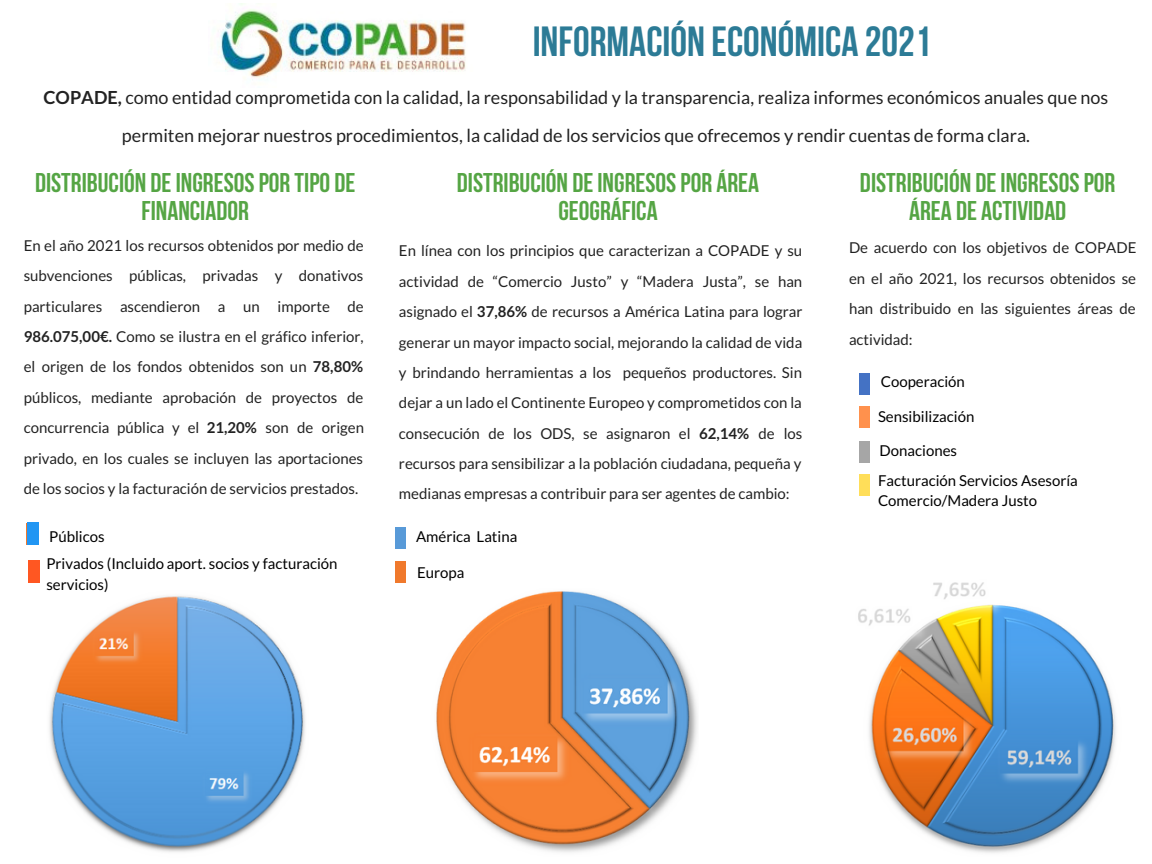
<style>
.page{position:relative;width:1152px;height:864px;background:#fff}
.page>*{position:absolute;margin:0;border:0;box-sizing:border-box;transform-origin:0 0}
.t1{font:700 42px "Bebas Neue";color:#2c7b96}
.t2{font:700 27px/28.2px "Bebas Neue";color:#55a544;text-align:center}
.t3{font:18px/38.2px "Lato";color:#222;text-align:center}
.t4{font:15px/30.3px "Lato";color:#222;text-align:justify}
.t5{font:15px/20.2px "Lato";color:#000}
.s1{font-weight:700}
</style>
<div class="page">
<img style="left:218px;top:3px;width:248px;height:77px">
<div style="left:28px;top:561px;width:10px;height:22px;background:#ff5722"></div>
<div style="left:860px;top:407px;width:10px;height:21px;background:#ff914d"></div>
<div style="left:860px;top:373px;width:10px;height:21px;background:#4472c4"></div>
<div style="left:860px;top:475px;width:10px;height:21px;background:#ffde59"></div>
<div style="left:860px;top:441px;width:10px;height:21px;background:#a6a6a6"></div>
<div style="left:395px;top:561px;width:10px;height:22px;background:#f0792c"></div>
<div style="left:395px;top:528px;width:10px;height:21px;background:#589ad8"></div>
<img style="left:49px;top:596px;width:256px;height:256px">
<img style="left:858px;top:582px;width:258px;height:271px">
<img style="left:436px;top:591px;width:261px;height:261px">
<div style="left:27px;top:523px;width:12px;height:22px;background:#2196f3"></div>
<div style="left:28px;top:560px;width:12px;height:22px;background:#ff5722"></div>
<p class="t1" style="left:533px;top:24px;width:400px">INFORMACIÓN ECONÓMICA 2021</p>
<p class="t3" style="left:44px;top:78px;width:1066px"><span class="s1">COPADE,</span> como entidad comprometida con la calidad, la responsabilidad y la transparencia, realiza informes económicos anuales que nos permiten mejorar nuestros procedimientos, la calidad de los servicios que ofrecemos y rendir cuentas de forma clara.</p>
<p class="t2" style="left:35px;top:171px;width:322px">DISTRIBUCIÓN DEINGRESOSPOR TIPO DE<br>FINANCIADOR</p>
<p class="t2" style="left:457px;top:171px;width:304px">DISTRIBUCIÓN DEINGRESOSPOR ÁREA</p>
<p class="t2" style="left:558px;top:200px;width:101px">GEOGRÁFICA</p>
<p class="t2" style="left:860px;top:171px;width:257px">DISTRIBUCIÓN DEINGRESOSPOR<br>ÁREA DE ACTIVIDAD</p>
<p class="t4" style="left:849px;top:232px;width:289px">De acuerdo con los objetivos de COPADE en el año 2021, los recursos obtenidos se han distribuido en las siguientes áreas de actividad:</p>
<p class="t4" style="left:24px;top:230px;width:342px">En el año 2021 los recursos obtenidos por medio de subvenciones públicas, privadas y donativos particulares ascendieron a un importe de <span class="s1">986.075,00€.</span> Como se ilustra en el gráfico inferior, el origen de los fondos obtenidos son un <span class="s1">78,80% </span>públicos, mediante aprobación de proyectos de concurrencia pública y el <span class="s1">21,20%</span> son de origen privado, en los cuales se incluyen las aportaciones de los socios y la facturación de servicios prestados.</p>
<p class="t4" style="left:399px;top:235px;width:405px">En línea con los principios que caracterizan a COPADE y su actividad de “Comercio Justo” y “Madera Justa”, se han asignado el <span class="s1">37,86%</span> de recursos a América Latina para lograr generar un mayor impacto social, mejorando la calidad de vida y brindando herramientas a los pequeños productores. Sin dejar a un lado el Continente Europeo y comprometidos con la consecución de los ODS, se asignaron el <span class="s1">62,14%</span> de los recursos para sensibilizar a la población ciudadana, pequeña y medianas empresas a contribuir para ser agentes de cambio:</p>
<p class="t5" style="left:881px;top:371px;width:86px">Cooperación</p>
<p class="t5" style="left:878px;top:406px;width:98px">Sensibilización</p>
<p class="t5" style="left:880px;top:440px;width:79px">Donaciones</p>
<p class="t5" style="left:878px;top:470px;width:201px">Facturación Servicios Asesoría<br>Comercio/Madera Justo</p>
<p class="t5" style="left:49px;top:526px;width:57px">Públicos</p>
<p class="t5" style="left:46px;top:553px;width:293px">Privados (Incluido aport. socios y facturación servicios)</p>
<p class="t5" style="left:416px;top:526px;width:103px">América Latina</p>
<p class="t5" style="left:417px;top:562px;width:49px">Europa</p>
</div>
